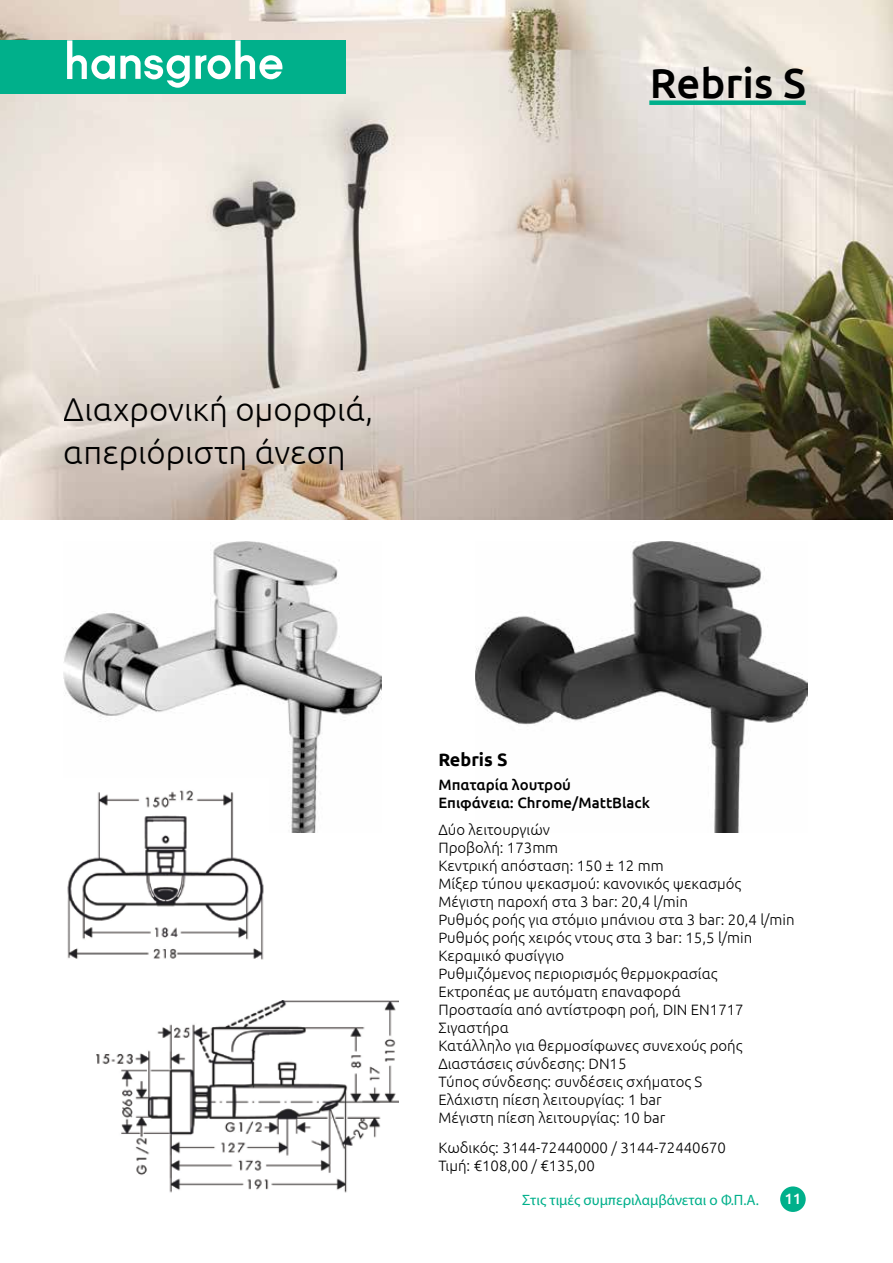
<style>
.page{position:relative;width:893px;height:1263px;background:#fff}
.page>*{position:absolute;margin:0;border:0;box-sizing:border-box;transform-origin:0 0}
.t1{font:500 42px "Ubuntu";color:#000}
.t2{font:300 33px/43.2px "Ubuntu";color:#000}
.t3{font:700 18px "Ubuntu";color:#000}
.t4{font:300 15px/18px "Ubuntu";color:#000}
.t5{font:500 15px/18px "Ubuntu";color:#000}
.t6{font:15px "Myriad Pro";color:#00b08b}
.t7{font:500 15px "Ubuntu";color:#fff}
</style>
<div class="page">
<div style="left:780px;top:1186px;width:26px;height:26px;background:#00b08b;border-radius:50%"></div>
<img style="left:475px;top:541px;width:333px;height:292px">
<img style="left:0;top:0;width:893px;height:519px">
<div style="left:649px;top:100px;width:157px;height:5px;background:#00b08b"></div>
<img style="left:64px;top:541px;width:318px;height:292px">
<img style="left:96px;top:1001px;width:302px;height:192px">
<img style="left:64px;top:779px;width:205px;height:181px">
<div style="left:0;top:40px;width:345px;height:54px;background:#00b08b"></div>
<svg style="left:67px;top:40px;width:215px;height:48px"></svg>
<h1 class="t1" style="left:650px;top:56px;width:158px">Rebris S</h1>
<h2 class="t2" style="left:64px;top:387px;width:311px">Διαχρονική ομορφιά, απεριόριστη άνεση</h2>
<p class="t3" style="left:438px;top:748px;width:71px">Rebris S</p>
<p class="t5" style="left:438px;top:775px;width:213px">Mπαταρία λουτρού<br>Επιφάνεια: Chrome/MattBlack</p>
<p class="t4" style="left:438px;top:820px;width:358px">Δύο λειτουργιών<br>Προβολή: 173mm<br>Κεντρική απόσταση: 150 ± 12 mm<br>Mίξερ τύπου ψεκασμού: κανονικός ψεκασμός<br>Μέγιστη παροχή στα 3 bar: 20,4 l/min<br>Ρυθμός ροής για στόμιο μπάνιου στα 3 bar: 20,4 l/min<br>Ρυθμός ροής χειρός ντους στα 3 bar: 15,5 l/min<br>Κεραμικό φυσίγγιο<br>Ρυθμιζόμενος περιορισμός θερμοκρασίας<br>Εκτροπέας με αυτόματη επαναφορά<br>Προστασία από αντίστροφη ροή, DIN EN1717<br>Σιγαστήρα<br>Κατάλληλο για θερμοσίφωνες συνεχούς ροής<br>Διαστάσεις σύνδεσης: DN15<br>Τύπος σύνδεσης: συνδέσεις σχήματος S<br>Ελάχιστη πίεση λειτουργίας: 1 bar<br>Μέγιστη πίεση λειτουργίας: 10 bar</p>
<p class="t4" style="left:438px;top:1138px;width:289px">Κωδικός: 3144-72440000 / 3144-72440670<br>Τιμή: €108,00 / €135,00</p>
<p class="t6" style="left:522px;top:1190px;width:238px">Στις τιμές συμπεριλαμβάνεται ο Φ.Π.Α.</p>
<p class="t7" style="left:784px;top:1189px;width:19px">11</p>
</div>
